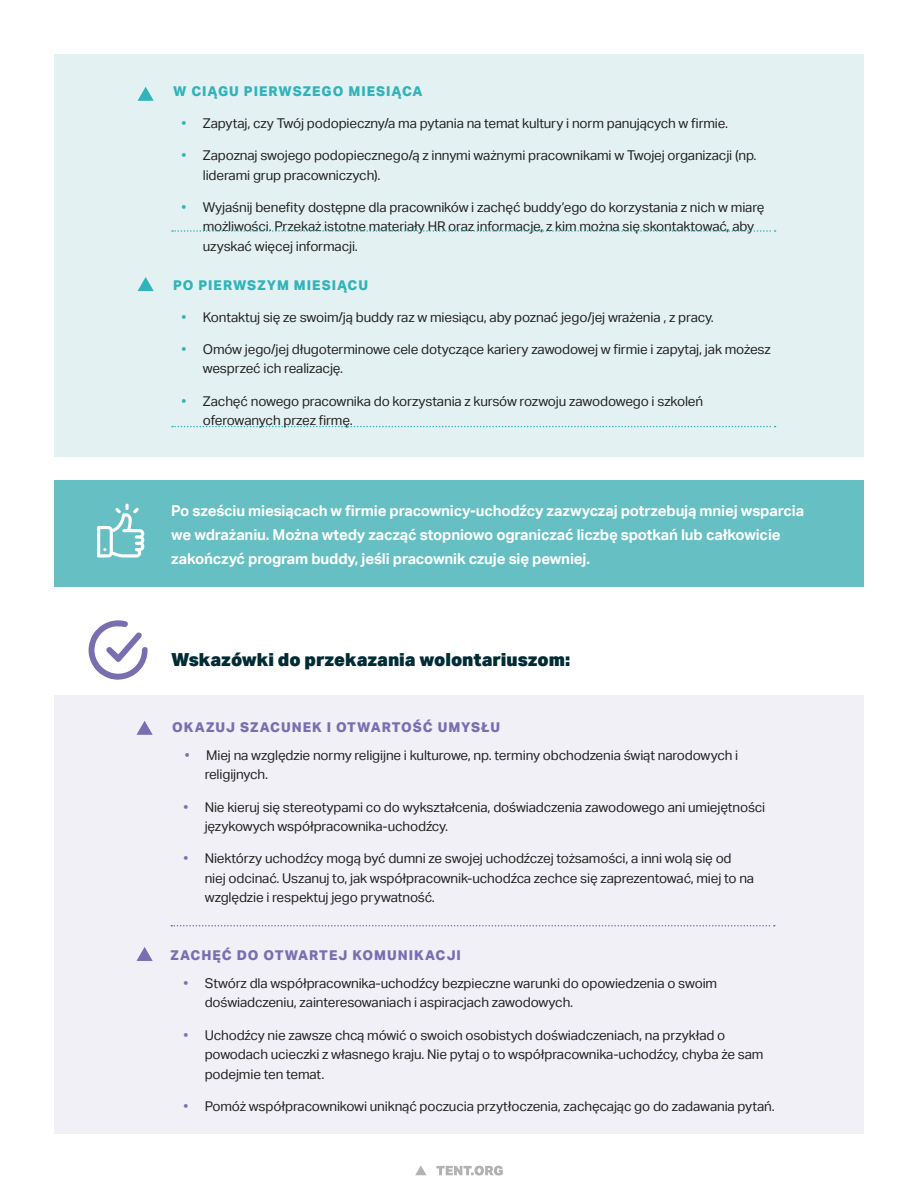
<style>
.page{position:relative;width:918px;height:1188px;background:#fff}
.page>*{position:absolute;margin:0;border:0;box-sizing:border-box;transform-origin:0 0}
.t1{font:900 18px "Aktiv Grotesk";color:#002c36}
.t2{font:700 15px/24px "Aktiv Grotesk";letter-spacing:-.01em;color:#fff}
.t3{font:13.5px/19.5px "Aktiv Grotesk";letter-spacing:-.01em;color:#242322}
.t4{font:800 13.5px "Aktiv Grotesk";letter-spacing:.075em;color:#7a6eb0}
.t5{font:800 13.5px "Aktiv Grotesk";letter-spacing:.075em;color:#30b3b9}
.s1{color:#30b3b9}
.s2{color:#7772b0}
</style>
<div class="page">
<div style="left:54px;top:54px;width:810px;height:403px;background:#e4f1f2"></div>
<div style="left:54px;top:696px;width:810px;height:438px;background:#f1f0f7"></div>
<svg style="left:172px;top:426px;width:604px;height:1px"></svg>
<svg style="left:415px;top:1165px;width:12px;height:10px"></svg>
<svg style="left:436px;top:1166px;width:67px;height:9px"></svg>
<svg style="left:172px;top:230px;width:604px;height:2px"></svg>
<svg style="left:138px;top:277px;width:16px;height:14px"></svg>
<svg style="left:138px;top:87px;width:16px;height:14px"></svg>
<div style="left:54px;top:480px;width:810px;height:107px;background:#65bfc3"></div>
<svg style="left:97px;top:504px;width:48px;height:54px"></svg>
<svg style="left:88px;top:620px;width:60px;height:60px"></svg>
<svg style="left:136px;top:721px;width:17px;height:14px"></svg>
<svg style="left:136px;top:947px;width:17px;height:14px"></svg>
<svg style="left:171px;top:925px;width:604px;height:2px"></svg>
<p class="t5" style="left:173px;top:83px;width:251px">W CIĄGU PIERWSZEGO MIESIĄCA</p>
<p class="t3" style="left:182px;top:113px;width:548px"><span class="s1">•</span> Zapytaj, czy Twój podopieczny/a ma pytania na temat kultury i norm panujących w firmie.</p>
<p class="t3" style="left:203px;top:146px;width:555px;text-indent:-21px"><span class="s1">•</span> Zapoznaj swojego podopiecznego/ą z innymi ważnymi pracownikami w Twojej organizacji (np. liderami grup pracowniczych).</p>
<p class="t3" style="left:203px;top:197px;width:563px;text-indent:-21px"><span class="s1">•</span> Wyjaśnij benefity dostępne dla pracowników i zachęć buddy’ego do korzystania z nich w miarę możliwości. Przekaż istotne materiały HR oraz informacje, z kim można się skontaktować, aby uzyskać więcej informacji.</p>
<p class="t5" style="left:173px;top:277px;width:197px">PO PIERWSZYM MIESIĄCU</p>
<p class="t3" style="left:182px;top:307px;width:534px"><span class="s1">•</span> Kontaktuj się ze swoim/ją buddy raz w miesiącu, aby poznać jego/jej wrażenia , z pracy.</p>
<p class="t3" style="left:203px;top:339px;width:570px;text-indent:-21px"><span class="s1">•</span> Omów jego/jej długoterminowe cele dotyczące kariery zawodowej w firmie i zapytaj, jak możesz wesprzeć ich realizację.</p>
<p class="t3" style="left:203px;top:391px;width:502px;text-indent:-21px"><span class="s1">•</span> Zachęć nowego pracownika do korzystania z kursów rozwoju zawodowego i szkoleń oferowanych przez firmę.</p>
<p class="t2" style="left:171px;top:499px;width:634px">Po sześciu miesiącach w firmie pracownicy-uchodźcy zazwyczaj potrzebują mniej wsparcia we wdrażaniu. Można wtedy zacząć stopniowo ograniczać liczbę spotkań lub całkowicie zakończyć program buddy, jeśli pracownik czuje się pewniej.</p>
<h1 class="t1" style="left:171px;top:648px;width:400px">Wskazówki do przekazania wolontariuszom:</h1>
<p class="t4" style="left:172px;top:719px;width:330px">OKAZUJ SZACUNEK I OTWARTOŚĆ UMYSŁU</p>
<p class="t3" style="left:205px;top:746px;width:535px;text-indent:-20px"><span class="s2">•</span> Miej na względzie normy religijne i kulturowe, np. terminy obchodzenia świąt narodowych i religijnych.</p>
<p class="t3" style="left:205px;top:797px;width:562px;text-indent:-21px"><span class="s2">•</span> Nie kieruj się stereotypami co do wykształcenia, doświadczenia zawodowego ani umiejętności językowych współpracownika-uchodźcy.</p>
<p class="t3" style="left:205px;top:849px;width:551px;text-indent:-21px"><span class="s2">•</span> Niektórzy uchodźcy mogą być dumni ze swojej uchodźczej tożsamości, a inni wolą się od niej odcinać. Uszanuj to, jak współpracownik-uchodźca zechce się zaprezentować, miej to na względzie i respektuj jego prywatność.</p>
<p class="t4" style="left:171px;top:947px;width:292px">ZACHĘĆ DO OTWARTEJ KOMUNIKACJI</p>
<p class="t3" style="left:205px;top:974px;width:514px;text-indent:-21px"><span class="s2">•</span> Stwórz dla współpracownika-uchodźcy bezpieczne warunki do opowiedzenia o swoim doświadczeniu, zainteresowaniach i aspiracjach zawodowych.</p>
<p class="t3" style="left:205px;top:1025px;width:560px;text-indent:-21px"><span class="s2">•</span> Uchodźcy nie zawsze chcą mówić o swoich osobistych doświadczeniach, na przykład o powodach ucieczki z własnego kraju. Nie pytaj o to współpracownika-uchodźcy, chyba że sam podejmie ten temat.</p>
<p class="t3" style="left:183px;top:1097px;width:593px"><span class="s2">•</span> Pomóż współpracownikowi uniknąć poczucia przytłoczenia, zachęcając go do zadawania pytań.</p>
</div>
